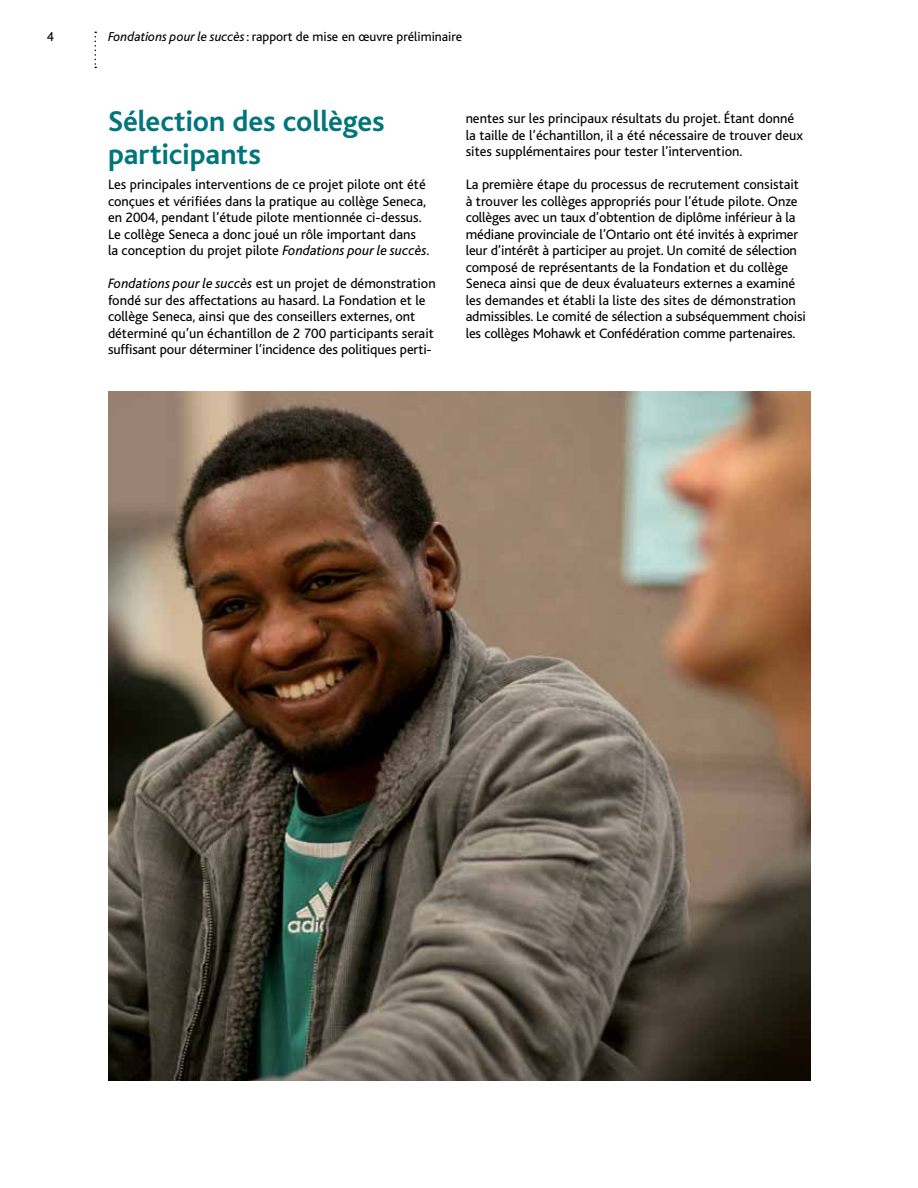
<style>
.page{position:relative;width:918px;height:1188px;background:#fff}
.page>*{position:absolute;margin:0;border:0;box-sizing:border-box;transform-origin:0 0}
.t1{font:700 30px/33px "Bliss";letter-spacing:-.005em;color:#00757b}
.t2{font:14.25px/16.5px "Bliss";color:#000}
.t3{font:13.5px "Bliss";color:#000}
.s1{font-style:italic}
</style>
<div class="page">
<svg style="left:94px;top:32px;width:2px;height:36px"></svg>
<img style="left:108px;top:392px;width:702px;height:688px">
<p class="t3" style="left:47px;top:29px;width:9px">4</p>
<p class="t3" style="left:108px;top:29px;width:356px"><span class="s1">Fondations pour le succès</span>: rapport de mise en œuvre préliminaire</p>
<h1 class="t1" style="left:108px;top:106px;width:278px">Sélection des collèges participants</h1>
<p class="t2" style="left:108px;top:176px;width:323px">Les principales interventions de ce projet pilote ont été conçues et vérifiées dans la pratique au collège Seneca, en 2004, pendant l’étude pilote mentionnée ci-dessus.<br>Le collège Seneca a donc joué un rôle important dans la conception du projet pilote <span class="s1">Fondations pour le succès</span>.</p>
<p class="t2" style="left:108px;top:275px;width:329px"><span class="s1">Fondations pour le succès</span> est un projet de démonstration fondé sur des affectations au hasard. La Fondation et le collège Seneca, ainsi que des conseillers externes, ont déterminé qu’un échantillon de 2 700 participants serait suffisant pour déterminer l’incidence des politiques perti-</p>
<p class="t2" style="left:466px;top:110px;width:339px">nentes sur les principaux résultats du projet. Étant donné la taille de l’échantillon, il a été nécessaire de trouver deux sites supplémentaires pour tester l’intervention.</p>
<p class="t2" style="left:466px;top:176px;width:342px">La première étape du processus de recrutement consistait à trouver les collèges appropriés pour l’étude pilote. Onze collèges avec un taux d’obtention de diplôme inférieur à la médiane provinciale de l’Ontario ont été invités à exprimer leur d’intérêt à participer au projet. Un comité de sélection composé de représentants de la Fondation et du collège Seneca ainsi que de deux évaluateurs externes a examiné les demandes et établi la liste des sites de démonstration admissibles. Le comité de sélection a subséquemment choisi les collèges Mohawk et Confédération comme partenaires.</p>
</div>
